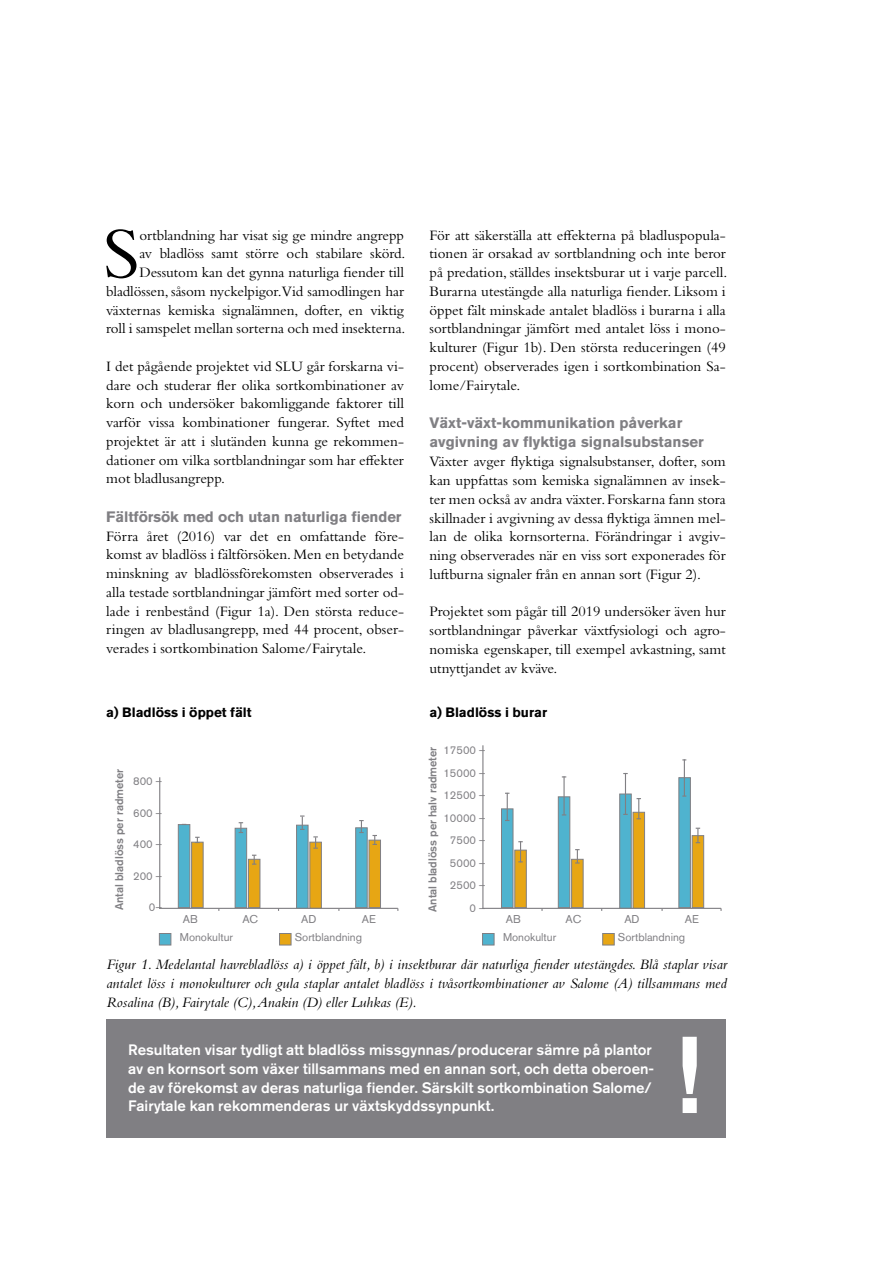
<style>
.page{position:relative;width:893px;height:1263px;background:#fff}
.page>*{position:absolute;margin:0;border:0;box-sizing:border-box;transform-origin:0 0}
.t1{font:500 108px "Akzidenz Grotesk BQ";color:#fff}
.t2{font:75.3px "Bembo Std";color:#000}
.t3{font:15px/18.8px "Bembo Std";letter-spacing:-.005em;color:#000;text-align:justify}
.t4{font:italic 15px/18.8px "Bembo Std";color:#000;text-align:justify}
.t5{font:500 15px/18.8px "Akzidenz Grotesk BQ";color:#fff}
.t6{font:700 15px/19.5px "Akzidenz Grotesk BQ";color:#807f83}
.t7{font:700 13.5px "Akzidenz Grotesk BQ";color:#000}
.t8{font:11.25px/22.5px "Akzidenz Grotesk BQ";color:#807f83;text-align:center}
.t9{font:500 11.25px "Akzidenz Grotesk BQ";color:#807f83}
</style>
<div class="page">
<hr style="left:159px;top:777px;width:1px;height:132px;background:#807f83">
<div style="left:178px;top:824px;width:12px;height:84px;background:#4fb3cf;border:1px solid #807f83"></div>
<div style="left:191px;top:842px;width:12px;height:66px;background:#e7a614;border:1px solid #807f83"></div>
<svg style="left:195px;top:837px;width:5px;height:6px"></svg>
<hr style="left:159px;top:908px;width:239px;height:1px;background:#807f83">
<div style="left:235px;top:828px;width:12px;height:80px;background:#4fb3cf;border:1px solid #807f83"></div>
<div style="left:248px;top:859px;width:12px;height:49px;background:#e7a614;border:1px solid #807f83"></div>
<div style="left:296px;top:825px;width:12px;height:83px;background:#4fb3cf;border:1px solid #807f83"></div>
<div style="left:310px;top:842px;width:12px;height:66px;background:#e7a614;border:1px solid #807f83"></div>
<div style="left:355px;top:828px;width:12px;height:80px;background:#4fb3cf;border:1px solid #807f83"></div>
<div style="left:369px;top:840px;width:12px;height:68px;background:#e7a614;border:1px solid #807f83"></div>
<svg style="left:239px;top:822px;width:4px;height:11px"></svg>
<svg style="left:252px;top:855px;width:4px;height:10px"></svg>
<svg style="left:300px;top:815px;width:5px;height:15px"></svg>
<svg style="left:313px;top:836px;width:5px;height:13px"></svg>
<svg style="left:359px;top:820px;width:5px;height:13px"></svg>
<svg style="left:372px;top:835px;width:5px;height:10px"></svg>
<div style="left:159px;top:933px;width:12px;height:12px;background:#4fb3cf;border:1px solid #807f83"></div>
<div style="left:279px;top:933px;width:12px;height:12px;background:#e7a614;border:1px solid #807f83"></div>
<hr style="left:482px;top:745px;width:1px;height:164px;background:#807f83">
<div style="left:501px;top:809px;width:12px;height:99px;background:#4fb3cf;border:1px solid #807f83"></div>
<div style="left:515px;top:850px;width:11px;height:58px;background:#e7a614"></div>
<svg style="left:518px;top:841px;width:5px;height:21px"></svg>
<hr style="left:482px;top:908px;width:239px;height:1px;background:#807f83">
<div style="left:558px;top:797px;width:12px;height:111px;background:#4fb3cf;border:1px solid #807f83"></div>
<div style="left:571px;top:859px;width:12px;height:49px;background:#e7a614;border:1px solid #807f83"></div>
<div style="left:619px;top:794px;width:12px;height:114px;background:#4fb3cf;border:1px solid #807f83"></div>
<div style="left:633px;top:812px;width:12px;height:96px;background:#e7a614;border:1px solid #807f83"></div>
<div style="left:679px;top:777px;width:12px;height:131px;background:#4fb3cf;border:1px solid #807f83"></div>
<div style="left:692px;top:835px;width:12px;height:73px;background:#e7a614;border:1px solid #807f83"></div>
<hr style="left:563px;top:776px;width:2px;height:39px;background:#807f83">
<svg style="left:575px;top:849px;width:5px;height:14px"></svg>
<svg style="left:696px;top:828px;width:4px;height:15px"></svg>
<div style="left:482px;top:933px;width:12px;height:12px;background:#4fb3cf;border:1px solid #807f83"></div>
<div style="left:602px;top:933px;width:12px;height:12px;background:#e7a614;border:1px solid #807f83"></div>
<svg style="left:505px;top:793px;width:4px;height:28px"></svg>
<hr style="left:625px;top:773px;width:1px;height:41px;background:#807f83">
<svg style="left:637px;top:798px;width:4px;height:21px"></svg>
<hr style="left:684px;top:759px;width:1px;height:37px;background:#807f83">
<div style="left:106px;top:1019px;width:620px;height:118px;background:#807f83"></div>
<h2 class="t2" style="left:103px;top:210px;width:38px">S</h2>
<p class="t3" style="left:106px;top:225px;width:301px;text-align:right">ortblandning har visat sig ge mindre angrepp<br>av bladlöss samt större och stabilare skörd.<br>Dessutom kan det gynna naturliga fiender till bladlössen, såsom nyckelpigor.Vid samodlingen har växternas kemiska signalämnen, dofter, en viktig roll i samspelet mellan sorterna och med insekterna.</p>
<p class="t3" style="left:106px;top:357px;width:299px">I det pågående projektet vid SLU går forskarna vi&shy;dare och studerar fler olika sortkombinationer av korn och undersöker bakomliggande faktorer till varför vissa kombinationer fungerar. Syftet med projektet är att i slutänden kunna ge rekommen&shy;dationer om vilka sortblandningar som har effekter mot bladlusangrepp.</p>
<p class="t6" style="left:106px;top:507px;width:297px">Fältförsök med och utan naturliga fiender</p>
<p class="t3" style="left:106px;top:526px;width:299px">Förra året (2016) var det en omfattande före&shy;komst av bladlöss i fältförsöken. Men en betydande minskning av bladlössförekomsten observerades i alla testade sortblandningar jämfört med sorter od&shy;lade i renbestånd (Figur 1a). Den största reduce&shy;ringen av bladlusangrepp, med 44 procent, obser&shy;verades i sortkombination Salome/Fairytale.</p>
<p class="t3" style="left:429px;top:225px;width:299px">För att säkerställa att effekterna på bladluspopula&shy;tionen är orsakad av sortblandning och inte beror på predation, ställdes insektsburar ut i varje parcell.<br>Burarna utestängde alla naturliga fiender. Liksom i öppet fält minskade antalet bladlöss i burarna i alla sortblandningar jämfört med antalet löss i mono&shy;kulturer (Figur 1b). Den största reduceringen (49 procent) observerades igen i sortkombination Sa&shy;lome/Fairytale.</p>
<p class="t6" style="left:429px;top:413px;width:276px">Växt-växt-kommunikation påverkar avgivning av flyktiga signalsubstanser</p>
<p class="t3" style="left:429px;top:452px;width:298px">Växter avger flyktiga signalsubstanser, dofter, som kan uppfattas som kemiska signalämnen av insek&shy;ter men också av andra växter. Forskarna fann stora skillnader i avgivning av dessa flyktiga ämnen mel&shy;lan de olika kornsorterna. Förändringar i avgiv&shy;ning observerades när en viss sort exponerades för luftburna signaler från en annan sort (Figur 2).</p>
<p class="t3" style="left:429px;top:602px;width:298px">Projektet som pågår till 2019 undersöker även hur sortblandningar påverkar växtfysiologi och agro&shy;nomiska egenskaper, till exempel avkastning, samt utnyttjandet av kväve.</p>
<p class="t7" style="left:106px;top:704px;width:147px">a) Bladlöss i öppet fält</p>
<p class="t7" style="left:429px;top:704px;width:119px">a) Bladlöss i burar</p>
<p class="t9" style="left:112px;top:910px;width:143px;rotate:-90deg">Antal bladlöss per radmeter</p>
<p class="t8" style="left:133px;top:770px;width:31px">800 –</p>
<p class="t8" style="left:133px;top:801px;width:31px">600 –</p>
<p class="t8" style="left:133px;top:833px;width:31px">400 –</p>
<p class="t8" style="left:133px;top:864px;width:31px">200 –</p>
<p class="t8" style="left:149px;top:896px;width:15px">0–</p>
<p class="t8" style="left:183px;top:908px;width:17px">AB</p>
<p class="t8" style="left:242px;top:908px;width:17px">AC</p>
<p class="t8" style="left:301px;top:908px;width:17px">AD</p>
<p class="t8" style="left:362px;top:908px;width:16px">AE</p>
<p class="t8" style="left:180px;top:926px;width:55px">Monokultur</p>
<p class="t8" style="left:295px;top:926px;width:69px">Sortblandning</p>
<p class="t8" style="left:443px;top:739px;width:44px">17500 –<br>15000 –<br>12500 –<br>10000 –<br>7500 –<br>5000 –<br>2500 –</p>
<p class="t9" style="left:426px;top:912px;width:167px;rotate:-90deg">Antal bladlöss per halv radmeter</p>
<p class="t8" style="left:470px;top:897px;width:18px">0 –</p>
<p class="t8" style="left:506px;top:908px;width:17px">AB</p>
<p class="t8" style="left:566px;top:908px;width:17px">AC</p>
<p class="t8" style="left:624px;top:908px;width:17px">AD</p>
<p class="t8" style="left:685px;top:908px;width:16px">AE</p>
<p class="t8" style="left:503px;top:926px;width:55px">Monokultur</p>
<p class="t8" style="left:618px;top:926px;width:69px">Sortblandning</p>
<p class="t4" style="left:106px;top:955px;width:622px">Figur 1. Medelantal havrebladlöss a) i öppet fält, b) i insektburar där naturliga fiender utestängdes. Blå staplar visar antalet löss i monokulturer och gula staplar antalet bladlöss i tvåsortkombinationer av Salome (A) tillsammans med Rosalina (B), Fairytale (C), Anakin (D) eller Luhkas (E).</p>
<p class="t5" style="left:128px;top:1040px;width:528px">Resultaten visar tydligt att bladlöss missgynnas/producerar sämre på plantor av en kornsort som växer tillsammans med en annan sort, och detta oberoen&shy;de av förekomst av deras naturliga fiender. Särskilt sortkombination Salome/ Fairytale kan rekommenderas ur växtskyddssynpunkt.</p>
<h1 class="t1" style="left:674px;top:1009px;width:28px">!</h1>
</div>
